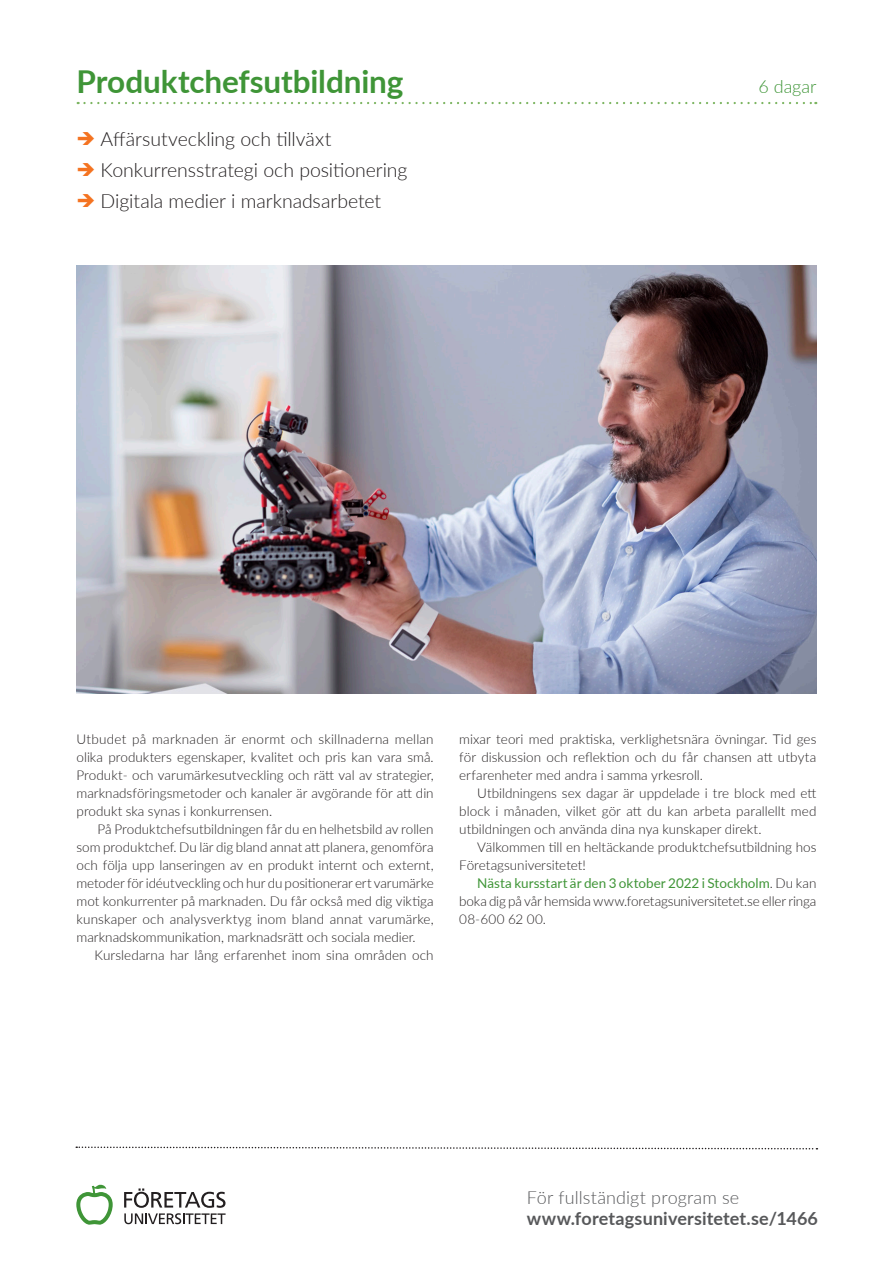
<style>
.page{position:relative;width:893px;height:1263px;background:#fff}
.page>*{position:absolute;margin:0;border:0;box-sizing:border-box;transform-origin:0 0}
.Puff-brodtext-rubrik{font:700 31.5px "Lato";letter-spacing:-.005em;color:#3f9537}
.t1{font:300 19.5px "Lato";letter-spacing:-.005em;color:#231f20}
.www{font:700 18px "Lato";letter-spacing:.01em;color:#57585a}
.www-2{font:300 18px "Lato";letter-spacing:.005em;color:#57585a}
.Puff-brodtext-rubrik-2{font:300 18px "Lato";letter-spacing:-.005em;color:#3f9537}
.Saljtext-brodtext{font:300 13.5px/18px "Lato";color:#231f20;text-align:justify}
.s1{font-weight:400;color:#3f9537}
</style>
<div class="page">
<svg style="left:76px;top:1185px;width:37px;height:40px"></svg>
<svg style="left:124px;top:1188px;width:102px;height:36px"></svg>
<img style="left:77px;top:266px;width:739px;height:427px">
<svg style="left:78px;top:102px;width:738px;height:2px"></svg>
<svg style="left:76px;top:1146px;width:741px;height:4px"></svg>
<p class="Puff-brodtext-rubrik" style="left:77px;top:59px;width:328px">Produktchefsutbildning</p>
<p class="Puff-brodtext-rubrik-2" style="left:759px;top:74px;width:59px">6 dagar</p>
<p class="t1" style="left:101px;top:126px;width:232px">Affärsutveckling och tillväxt</p>
<p class="t1" style="left:101px;top:157px;width:308px">Konkurrensstrategi och positionering</p>
<p class="t1" style="left:101px;top:188px;width:282px">Digitala medier i marknadsarbetet</p>
<p class="Saljtext-brodtext" style="left:77px;top:730px;width:359px">Utbudet på marknaden är enormt och skillnaderna mellan olika produkters egenskaper, kvalitet och pris kan vara små.<br>Produkt- och varumärkesutveckling och rätt val av strategier, marknadsföringsmetoder och kanaler är avgörande för att din produkt ska synas i konkurrensen.</p>
<p class="Saljtext-brodtext" style="left:77px;top:820px;width:359px;text-indent:21px">På Produktchefsutbildningen får du en helhetsbild av rollen som produktchef. Du lär dig bland annat att planera, genomföra och följa upp lanseringen av en produkt internt och externt, metoder för idéutveckling och hur du positionerar ert varumärke mot konkurrenter på marknaden. Du får också med dig viktiga kunskaper och analysverktyg inom bland annat varumärke, marknadskommunikation, marknadsrätt och sociala medier.</p>
<p class="Saljtext-brodtext" style="left:95px;top:946px;width:341px">Kursledarna har lång erfarenhet inom sina områden och</p>
<p class="Saljtext-brodtext" style="left:459px;top:730px;width:359px">mixar teori med praktiska, verklighetsnära övningar. Tid ges för diskussion och reflektion och du får chansen att utbyta erfarenheter med andra i samma yrkesroll.</p>
<p class="Saljtext-brodtext" style="left:459px;top:784px;width:359px;text-indent:18px">Utbildningens sex dagar är uppdelade i tre block med ett block i månaden, vilket gör att du kan arbeta parallellt med utbildningen och använda dina nya kunskaper direkt.</p>
<p class="Saljtext-brodtext" style="left:459px;top:838px;width:359px;text-indent:18px">Välkommen till en heltäckande produktchefsutbildning hos<br>Företagsuniversitetet!</p>
<p class="Saljtext-brodtext" style="left:459px;top:874px;width:359px;text-indent:18px"><span class="s1">Nästa kursstart är den 3 oktober 2022 i Stockholm</span>. Du kan boka dig på vår hemsida www.foretagsuniversitetet.se eller ringa 08-600 62 00.</p>
<p class="www-2" style="left:527px;top:1184px;width:214px">För fullständigt program se</p>
<p class="www" style="left:527px;top:1205px;width:293px">www.foretagsuniversitetet.se/1466</p>
</div>
